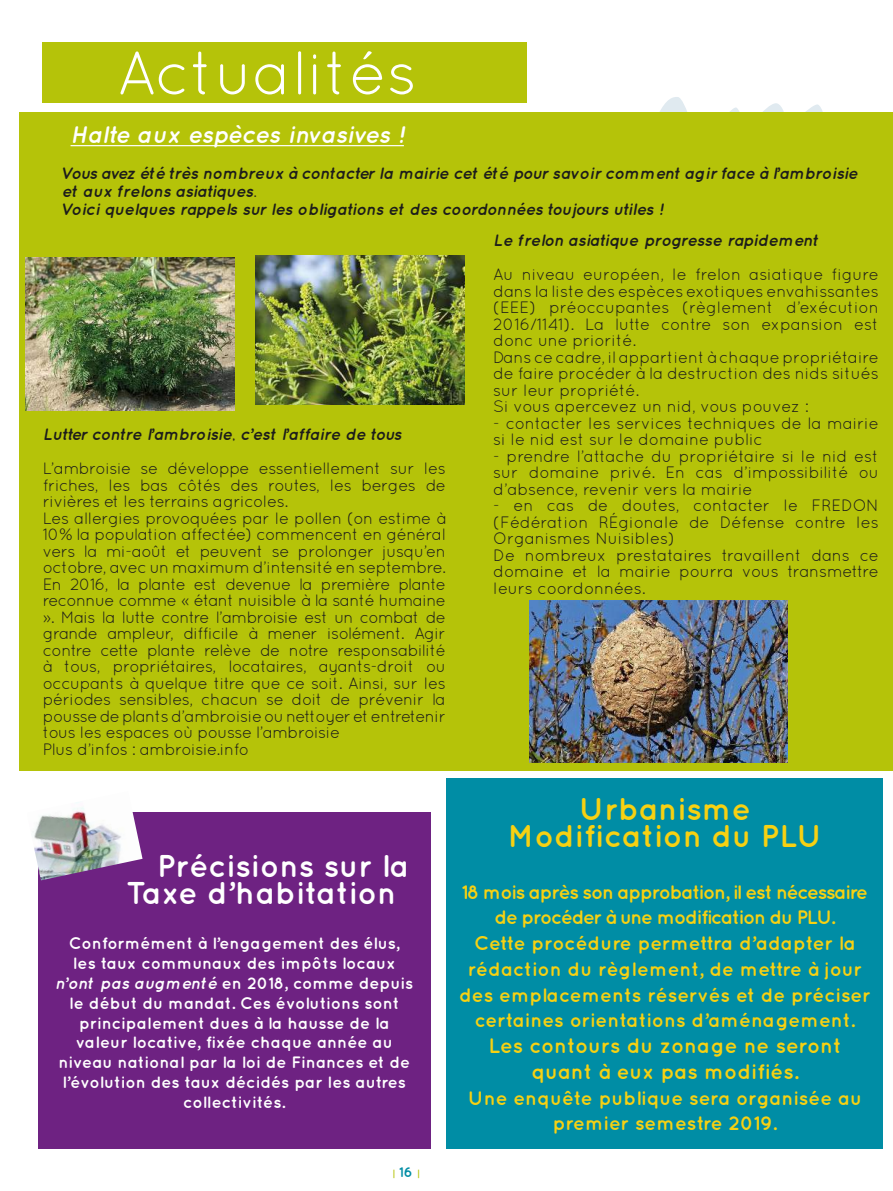
<style>
.page{position:relative;width:893px;height:1191px;background:#fff}
.page>*{position:absolute;margin:0;border:0;box-sizing:border-box;transform-origin:0 0}
.t1{font:61.65px "Quicksand";color:#fff}
.t2{font:700 31.5px/27px "Quicksand";color:#fff}
.t3{font:700 31.5px/27px "Quicksand";color:#f7d112;text-align:center}
.t4{font:italic 700 24px "Quicksand";letter-spacing:-.025em;color:#fff}
.t5{font:700 21px/25.8px "Quicksand";color:#f7d112;text-align:center}
.t6{font:700 19.5px/25.8px "Quicksand";color:#f7d112;text-align:center}
.t7{font:16.5px/16.5px "Quicksand";letter-spacing:-.03em;color:#1c1c1b}
.t8{font:16.5px/16.5px "Quicksand";letter-spacing:-.01em;color:#1c1c1b}
.t9{font:700 16.5px/19.8px "Quicksand";color:#fff;text-align:center}
.t10{font:italic 700 16.5px/18px "Quicksand";letter-spacing:-.01em;color:#1c1c1b}
.t11{font:700 9.3px "Quicksand";color:#b5c309}
.s1{font-style:italic}
.s2{font-size:13.95px;color:#008da5}
</style>
<div class="page">
<svg style="left:512px;top:97px;width:381px;height:16px"></svg>
<div style="left:38px;top:812px;width:393px;height:336px;background:#6e2282"></div>
<img style="left:33px;top:802px;width:110px;height:78px">
<div style="left:446px;top:778px;width:437px;height:370px;background:#008da5"></div>
<div style="left:43px;top:43px;width:484px;height:60px;background:#b5c309"></div>
<div style="left:19px;top:113px;width:874px;height:658px;background:#b5c309"></div>
<hr style="left:71px;top:145px;width:333px;height:1px;background:#fff">
<img style="left:529px;top:601px;width:258px;height:161px">
<img style="left:26px;top:257px;width:209px;height:153px">
<img style="left:255px;top:255px;width:209px;height:149px">
<h1 class="t1" style="left:117px;top:38px;width:302px">Actualités</h1>
<h3 class="t4" style="left:71px;top:120px;width:335px">Halte aux espèces invasives !</h3>
<p class="t10" style="left:62px;top:164px;width:798px">Vous avez été très nombreux à contacter la mairie cet été pour savoir comment agir face à l’ambroisie et aux frelons asiatiques.<br>Voici quelques rappels sur les obligations et des coordonnées toujours utiles !</p>
<p class="t10" style="left:43px;top:424px;width:361px">Lutter contre l’ambroisie, c’est l’affaire de tous</p>
<p class="t7" style="left:43px;top:460px;width:405px">L’ambroisie se développe essentiellement sur les friches, les bas côtés des routes, les berges de rivières et les terrains agricoles.<br>Les allergies provoquées par le pollen (on estime à 10% la population affectée) commencent en général vers la mi-août et peuvent se prolonger jusqu’en octobre, avec un maximum d’intensité en septembre.<br>En 2016, la plante est devenue la première plante reconnue comme « étant nuisible à la santé humaine ». Mais la lutte contre l’ambroisie est un combat de grande ampleur, difficile à mener isolément. Agir contre cette plante relève de notre responsabilité à tous, propriétaires, locataires, ayants-droit ou occupants à quelque titre que ce soit. Ainsi, sur les périodes sensibles, chacun se doit de prévenir la pousse de plants d’ambroisie ou nettoyer et entretenir tous les espaces où pousse l’ambroisie<br>Plus d’infos : ambroisie.info</p>
<p class="t10" style="left:493px;top:230px;width:328px">Le frelon asiatique progresse rapidement</p>
<p class="t8" style="left:493px;top:266px;width:387px">Au niveau européen, le frelon asiatique figure dans la liste des espèces exotiques envahissantes (EEE) préoccupantes (règlement d’exécution 2016/1141). La lutte contre son expansion est donc une priorité.<br>Dans ce cadre, il appartient à chaque propriétaire de faire procéder à la destruction des nids situés sur leur propriété.<br>Si vous apercevez un nid, vous pouvez :</p>
<p class="t8" style="left:493px;top:414px;width:387px">- contacter les services techniques de la mairie si le nid est sur le domaine public</p>
<p class="t7" style="left:493px;top:447px;width:387px;text-align:justify">- prendre l’attache du propriétaire si le nid est sur domaine privé. En cas d’impossibilité ou d’absence, revenir vers la mairie</p>
<p class="t8" style="left:493px;top:497px;width:387px">- en cas de doutes, contacter le FREDON (Fédération RÉgionale de Défense contre les Organismes Nuisibles)<br>De nombreux prestataires travaillent dans ce domaine et la mairie pourra vous transmettre leurs coordonnées.</p>
<h2 class="t2" style="left:126px;top:851px;width:285px;text-indent:31px">Précisions sur la<br>Taxe d’habitation</h2>
<p class="t9" style="left:55px;top:933px;width:360px">Conformément à l’engagement des élus,<br>les taux communaux des impôts locaux <span class="s1">n’ont pas augmenté</span> en 2018, comme depuis le début du mandat. Ces évolutions sont principalement dues à la hausse de la valeur locative, fixée chaque année au niveau national par la loi de Finances et de l’évolution des taux décidés par les autres collectivités.</p>
<p class="t11" style="left:392px;top:1168px;width:29px">| <span class="s2">16</span> |</p>
<h2 class="t3" style="left:508px;top:794px;width:316px">Urbanisme<br>Modification du PLU</h2>
<p class="t6" style="left:459px;top:878px;width:413px">18 mois après son approbation, il est nécessaire de procéder à une modification du PLU.<br>Cette procédure permettra d’adapter la rédaction du règlement, de mettre à jour des emplacements réservés et de préciser certaines orientations d’aménagement.</p>
<p class="t5" style="left:488px;top:1032px;width:355px">Les contours du zonage ne seront quant à eux pas modifiés.</p>
<p class="t6" style="left:468px;top:1084px;width:396px">Une enquête publique sera organisée au premier semestre 2019.</p>
</div>
